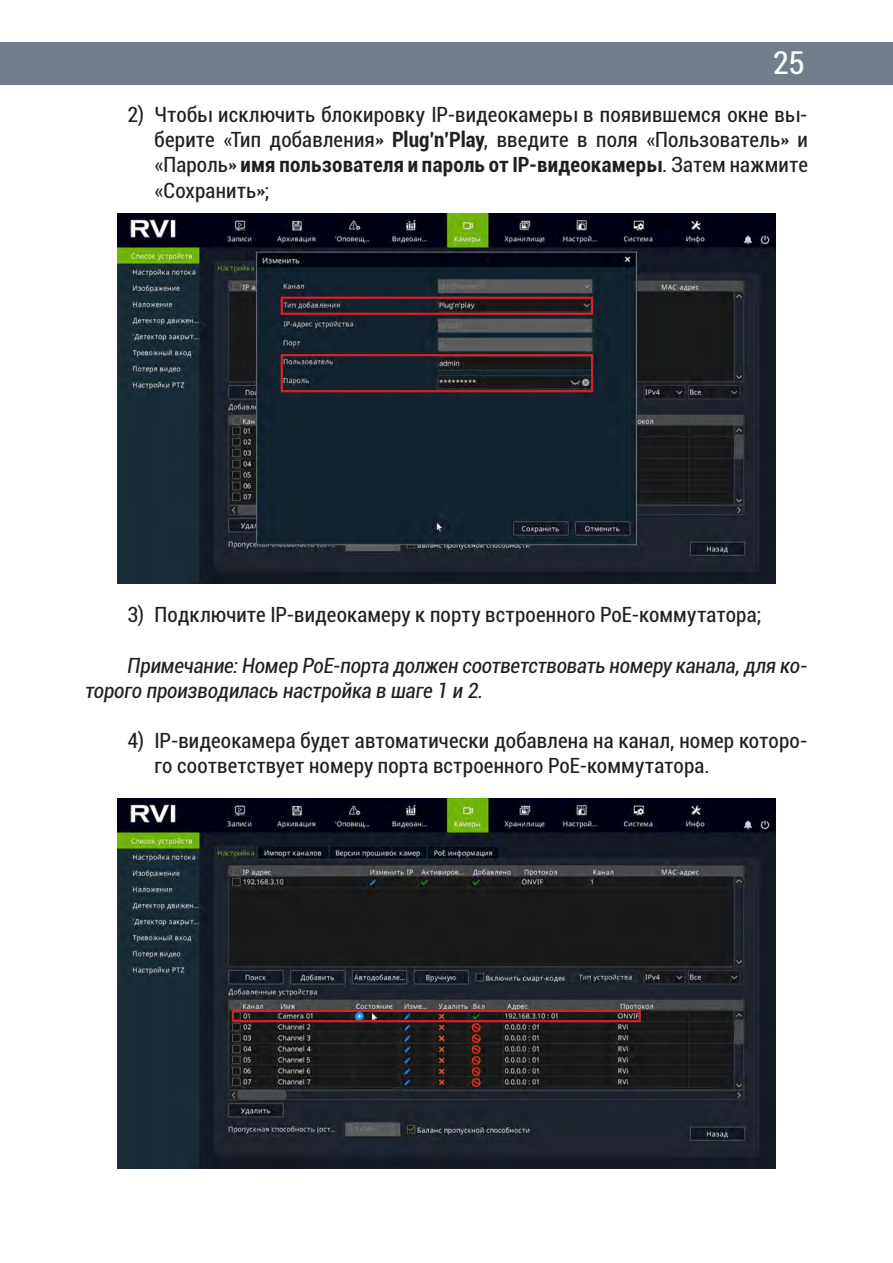
<style>
.page{position:relative;width:893px;height:1263px;background:#fff}
.page>*{position:absolute;margin:0;border:0;box-sizing:border-box;transform-origin:0 0}
.t1{font:condensed 31.5px "Roboto";color:#fff}
.t2{font:condensed 21px/25.2px "Roboto";letter-spacing:.005em;color:#231f20;text-align:justify}
.Примечания{font:italic condensed 21px/25.2px "Roboto";letter-spacing:-.01em;color:#231f20}
.s1{font-weight:700}
</style>
<div class="page">
<div style="left:0;top:43px;width:893px;height:42px;background:#737e8c"></div>
<img style="left:118px;top:798px;width:657px;height:370px">
<div style="left:232px;top:1010px;width:409px;height:12px;border:2px solid #d1232a"></div>
<img style="left:118px;top:214px;width:657px;height:370px">
<div style="left:281px;top:297px;width:312px;height:18px;border:2px solid #d1232a"></div>
<div style="left:281px;top:354px;width:312px;height:38px;border:2px solid #d1232a"></div>
<h1 class="t1" style="left:773px;top:41px;width:33px">25</h1>
<p class="t2" style="left:155px;top:101px;width:655px;text-indent:-27px">2) Чтобы исключить блокировку IP-видеокамеры в появившемся окне вы&shy;берите «Тип добавления» <span class="s1">Plug’n’Play</span>, введите в поля «Пользователь» и «Пароль» <span class="s1">имя пользователя и пароль от IP-видеокамеры</span>. Затем нажмите «Сохранить»;</p>
<p class="t2" style="left:128px;top:601px;width:635px">3) Подключите IP-видеокамеру к порту встроенного PoE-коммутатора;</p>
<p class="Примечания" style="left:85px;top:652px;width:724px;text-indent:43px">Примечание: Номер PoE-порта должен соответствовать номеру канала, для ко&shy;торого производилась настройка в шаге 1 и 2.</p>
<p class="t2" style="left:155px;top:727px;width:655px;text-indent:-27px">4) IP-видеокамера будет автоматически добавлена на канал, номер которо&shy;го соответствует номеру порта встроенного PoE-коммутатора.</p>
</div>
